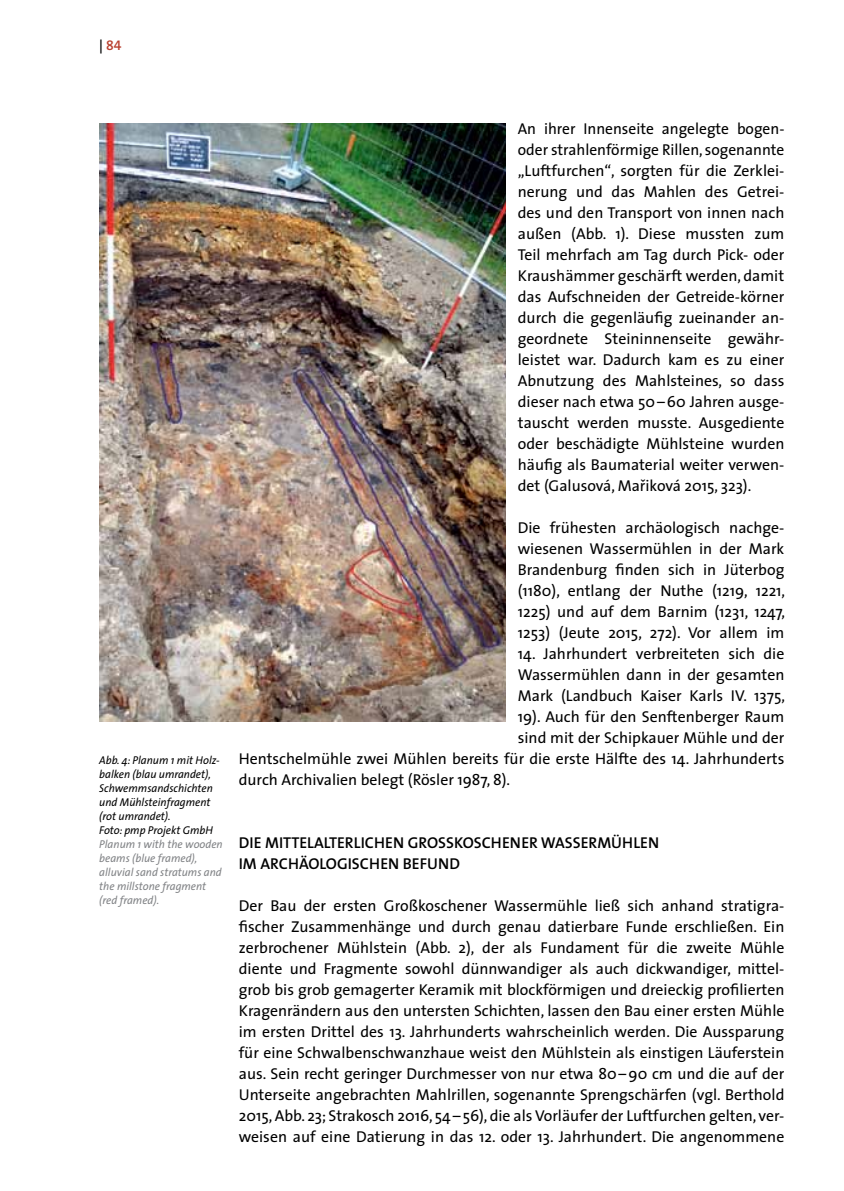
<style>
.page{position:relative;width:844px;height:1191px;background:#fff}
.page>*{position:absolute;margin:0;border:0;box-sizing:border-box;transform-origin:0 0}
.t1{font:15.75px/21px "The Sans";color:#000;text-align:justify}
.t2{font:600 15.75px/21px "The Sans";color:#000}
.t3{font:14px "The Sans Semi Bold Caps";color:#b93f2e}
.t4{font:italic 11.38px/14px "The Sans";color:#000;scale:.96 1}
.t5{font:italic 11.38px/14px "The Sans";color:#808285;scale:.96 1}
.s1{color:#000}
.s2{font-family:"The Sans B W5 Plain"}
</style>
<div class="page">
<img style="left:99px;top:123px;width:406px;height:599px">
<p class="t3" style="left:99px;top:33px;width:24px"><span class="s1">|</span> 84</p>
<p class="t4" style="left:99px;top:752px;width:127px">Abb. 4: Planum 1 mit Holz&shy;balken (blau umrandet),<br>Schwemmsandschichten und Mühlsteinfragment (rot umrandet).<br>Foto: pmp Projekt GmbH</p>
<p class="t5" style="left:99px;top:836px;width:130px">Planum 1 with the wooden beams (blue framed), alluvial sand stratums and the millstone fragment (red framed).</p>
<p class="t1" style="left:517px;top:117px;width:268px">An ihrer Innenseite angelegte bogen&shy;oder strahlenförmige Rillen, sogenannte „Luftfurchen“, sorgten für die Zerklei&shy;nerung und das Mahlen des Getrei&shy;des und den Transport von innen nach außen (Abb. 1). Diese mussten zum Teil mehrfach am Tag durch Pick- oder Kraushämmer geschärft werden, damit das Aufschneiden der Getreide-körner durch die gegenläufig zueinander an&shy;geordnete Steininnenseite gewähr&shy;leistet war. Dadurch kam es zu einer Abnutzung des Mahlsteines, so dass dieser nach etwa 50–60 Jahren ausge&shy;tauscht werden musste. Ausgediente oder beschädigte Mühlsteine wurden häufig als Baumaterial weiter verwen&shy;det (Galusová, <span class="s2">Mařiková</span> 2015, 323).</p>
<p class="t1" style="left:517px;top:516px;width:269px">Die frühesten archäologisch nachge&shy;wiesenen Wassermühlen in der Mark Brandenburg finden sich in Jüterbog (1180), entlang der Nuthe (1219, 1221, 1225) und auf dem Barnim (1231, 1247, 1253) (Jeute 2015, 272). Vor allem im</p>
<p class="t1" style="left:517px;top:642px;width:268px">14. Jahrhundert verbreiteten sich die</p>
<p class="t1" style="left:517px;top:663px;width:268px">Wassermühlen dann in der gesamten</p>
<p class="t1" style="left:517px;top:684px;width:269px">Mark (Landbuch Kaiser Karls IV. 1375,</p>
<p class="t1" style="left:517px;top:705px;width:268px">19). Auch für den Senftenberger Raum</p>
<p class="t1" style="left:517px;top:726px;width:268px">sind mit der Schipkauer Mühle und der</p>
<p class="t1" style="left:239px;top:747px;width:547px">Hentschelmühle zwei Mühlen bereits für die erste Hälfte des 14. Jahrhunderts</p>
<p class="t1" style="left:239px;top:768px;width:273px">durch Archivalien belegt (Rösler 1987, 8).</p>
<p class="t2" style="left:239px;top:831px;width:422px">DIE MITTELALTERLICHEN GROSSKOSCHENER WASSERMÜHLEN<br>IM ARCHÄOLOGISCHEN BEFUND</p>
<p class="t1" style="left:239px;top:894px;width:547px">Der Bau der ersten Großkoschener Wassermühle ließ sich anhand stratigra&shy;fischer Zusammenhänge und durch genau datierbare Funde erschließen. Ein zerbrochener Mühlstein (Abb. 2), der als Fundament für die zweite Mühle diente und Fragmente sowohl dünnwandiger als auch dickwandiger, mittel&shy;grob bis grob gemagerter Keramik mit blockförmigen und dreieckig profilierten Kragenrändern aus den untersten Schichten, lassen den Bau einer ersten Mühle im ersten Drittel des 13. Jahrhunderts wahrscheinlich werden. Die Aussparung für eine Schwalbenschwanzhaue weist den Mühlstein als einstigen Läuferstein aus. Sein recht geringer Durchmesser von nur etwa 80–90 cm und die auf der Unterseite angebrachten Mahlrillen, sogenannte Sprengschärfen (vgl. Berthold 2015, Abb. 23; Strakosch 2016, 54–56), die als Vorläufer der Luftfurchen gelten, ver&shy;weisen auf eine Datierung in das 12. oder 13. Jahrhundert. Die angenommene</p>
</div>
